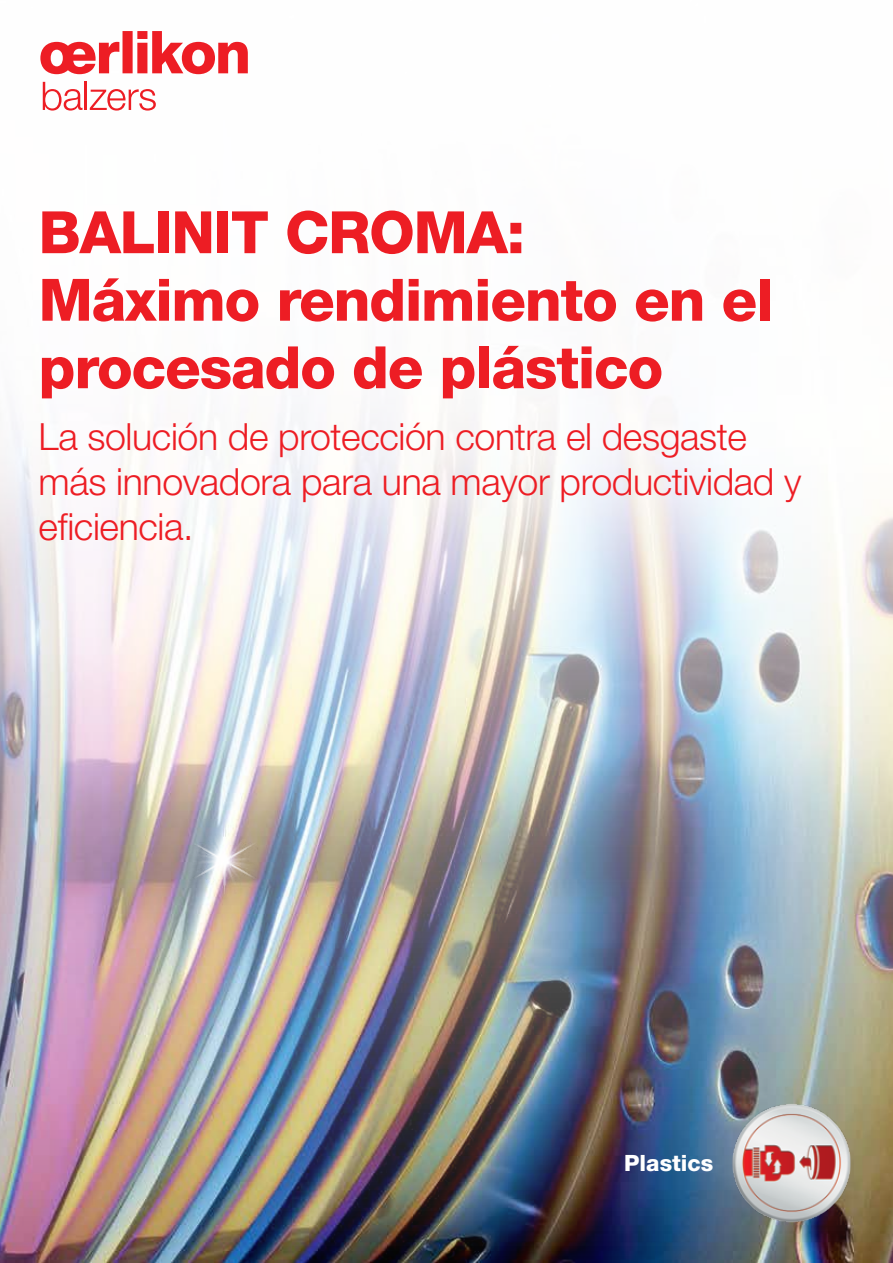
<style>
.page{position:relative;width:893px;height:1263px;background:#fff}
.page>*{position:absolute;margin:0;border:0;box-sizing:border-box;transform-origin:0 0}
.t1{font:800 58.5px/67.5px "Helvetica Neue";letter-spacing:-.02em;color:#ed1d24}
.t2{font:300 37.5px/45px "Helvetica Neue";letter-spacing:-.01em;color:#ed1d24}
.t3{font:800 22.5px "Helvetica Neue";color:#fff}
</style>
<div class="page">
<img style="left:0;top:74px;width:893px;height:1189px">
<img style="left:180px;top:817px;width:88px;height:88px">
<img style="left:730px;top:1103px;width:123px;height:120px">
<svg style="left:40px;top:31px;width:208px;height:43px"></svg>
<svg style="left:43px;top:82px;width:40px;height:29px"></svg>
<hr style="left:85px;top:82px;width:2px;height:28px;background:#ed1d24">
<svg style="left:90px;top:89px;width:66px;height:22px"></svg>
<h1 class="t1" style="left:39px;top:198px;width:736px">BALINIT CROMA:<br>Máximo rendimiento en el procesado de plástico</h1>
<p class="t2" style="left:39px;top:414px;width:764px">La solución de protección contra el desgaste más innovadora para una mayor productividad y eficiencia.</p>
<p class="t3" style="left:624px;top:1149px;width:91px">Plastics</p>
</div>
